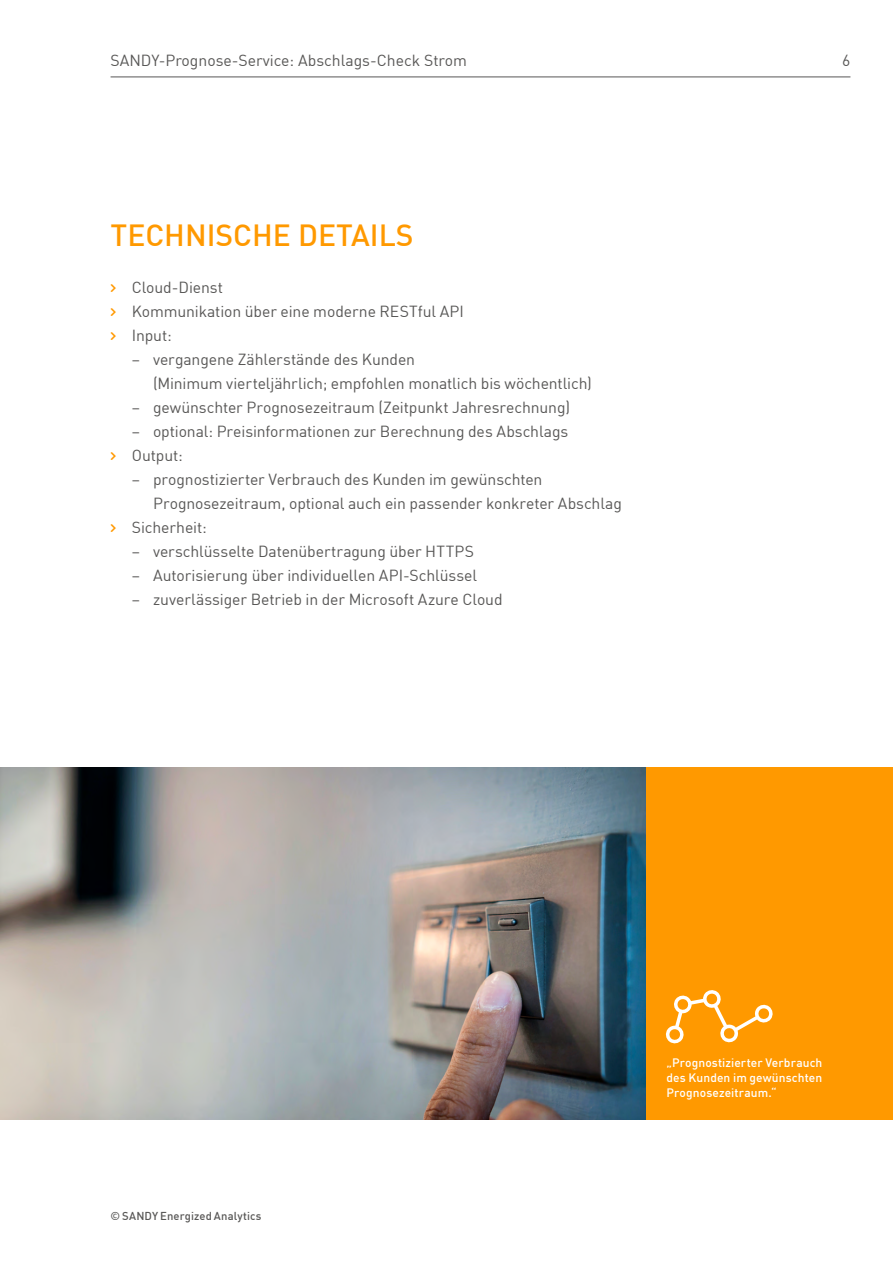
<style>
.page{position:relative;width:893px;height:1263px;background:#fff}
.page>*{position:absolute;margin:0;border:0;box-sizing:border-box;transform-origin:0 0}
.t1{font:500 30px "En BWDIN Pro";color:#f90}
.t2{font:15.75px/24px "En BWDIN Pro";letter-spacing:-.005em;color:#585756}
.t3{font:500 12px/15px "En BWDIN Pro";letter-spacing:.01em;color:#fff;text-align:justify}
.t4{font:500 11.25px "En BWDIN Pro";letter-spacing:.01em;color:#585756}
.s1{color:#f90}
</style>
<div class="page">
<hr style="left:111px;top:77px;width:739px;height:1px;background:#585756">
<img style="left:0;top:767px;width:646px;height:353px">
<div style="left:646px;top:767px;width:247px;height:353px;background:#f90"></div>
<svg style="left:665px;top:990px;width:108px;height:54px"></svg>
<p class="t2" style="left:111px;top:47px;width:358px">SANDY-Prognose-Service: Abschlags-Check Strom</p>
<h1 class="t1" style="left:111px;top:211px;width:305px">TECHNISCHE DETAILS</h1>
<p class="t2" style="left:111px;top:274px;width:355px"><span class="s1">›</span> Cloud-Dienst<br><span class="s1">›</span> Kommunikation über eine moderne RESTful API <span class="s1">›</span> Input:</p>
<p class="t2" style="left:153px;top:346px;width:440px;text-indent:-21px">– vergangene Zählerstände des Kunden<br>(Minimum vierteljährlich; empfohlen monatlich bis wöchentlich)</p>
<p class="t2" style="left:132px;top:394px;width:440px">– gewünschter Prognosezeitraum (Zeitpunkt Jahresrechnung)</p>
<p class="t2" style="left:111px;top:418px;width:459px;text-indent:21px">– optional: Preisinformationen zur Berechnung des Abschlags <span class="s1">›</span> Output:</p>
<p class="t2" style="left:132px;top:466px;width:412px">– prognostizierter Verbrauch des Kunden im gewünschten</p>
<p class="t2" style="left:153px;top:490px;width:470px">Prognosezeitraum, optional auch ein passender konkreter Abschlag</p>
<p class="t2" style="left:111px;top:514px;width:98px"><span class="s1">›</span> Sicherheit:</p>
<p class="t2" style="left:132px;top:538px;width:344px">– verschlüsselte Datenübertragung über HTTPS</p>
<p class="t2" style="left:132px;top:562px;width:347px">– Autorisierung über individuellen API-Schlüssel</p>
<p class="t2" style="left:132px;top:586px;width:372px">– zuverlässiger Betrieb in der Microsoft Azure Cloud</p>
<p class="t2" style="left:842px;top:47px;width:10px">6</p>
<p class="t4" style="left:111px;top:1206px;width:153px">© SANDY Energized Analytics</p>
<p class="t3" style="left:666px;top:1054px;width:157px">„Prognostizierter Verbrauch des Kunden im gewünschten Prognosezeitraum.“</p>
</div>
